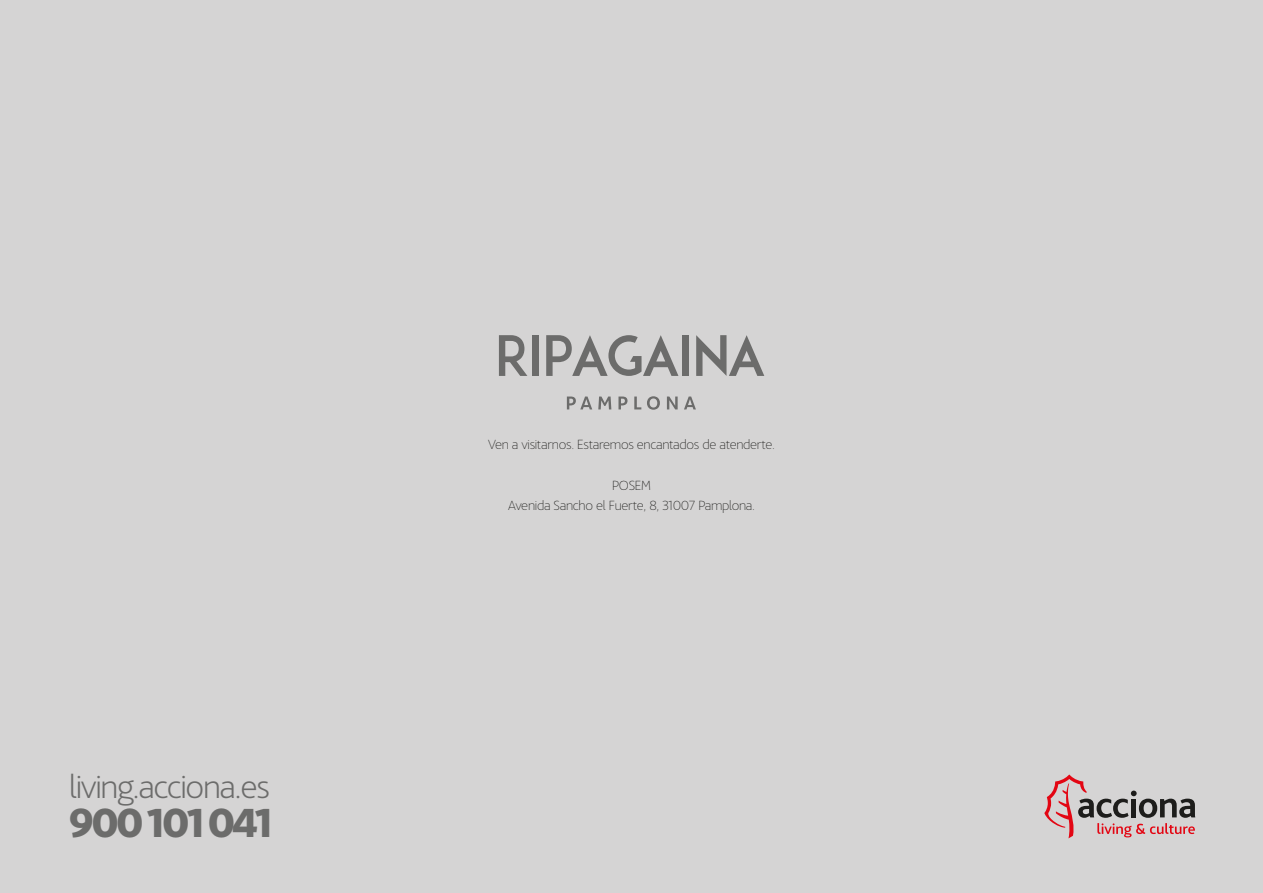
<style>
.page{position:relative;width:1263px;height:893px;background:#d5d4d4}
.page>*{position:absolute;margin:0;border:0;box-sizing:border-box;transform-origin:0 0}
.t1{font:800 42px "Acciona";letter-spacing:-.08em;color:#6c6c6b}
.t2{font:200 34.2px "Acciona";letter-spacing:-.04em;color:#6c6c6b}
.t3{font:100 13.95px/20.1px "Acciona";letter-spacing:-.02em;color:#1d1d1b;text-align:center}
</style>
<div class="page">
<svg style="left:567px;top:397px;width:25px;height:12px"></svg>
<svg style="left:598px;top:397px;width:13px;height:12px"></svg>
<svg style="left:618px;top:397px;width:9px;height:12px"></svg>
<svg style="left:634px;top:397px;width:7px;height:12px"></svg>
<svg style="left:647px;top:396px;width:13px;height:14px"></svg>
<svg style="left:667px;top:397px;width:11px;height:12px"></svg>
<svg style="left:684px;top:397px;width:12px;height:12px"></svg>
<svg style="left:499px;top:335px;width:28px;height:41px"></svg>
<div style="left:532px;top:335px;width:6px;height:41px;background:#6c6c6b"></div>
<svg style="left:546px;top:335px;width:132px;height:41px"></svg>
<div style="left:682px;top:335px;width:6px;height:41px;background:#6c6c6b"></div>
<svg style="left:696px;top:335px;width:68px;height:41px"></svg>
<svg style="left:1044px;top:774px;width:151px;height:64px"></svg>
<h2 class="t2" style="left:69px;top:762px;width:202px">living.acciona.es</h2>
<h1 class="t1" style="left:69px;top:788px;width:206px">900 101 041</h1>
<p class="t3" style="left:488px;top:433px;width:288px">Ven a visitarnos. Estaremos encantados de atenderte.</p>
<p class="t3" style="left:508px;top:474px;width:248px">POSEM<br>Avenida Sancho el Fuerte, 8, 31007 Pamplona.</p>
</div>
